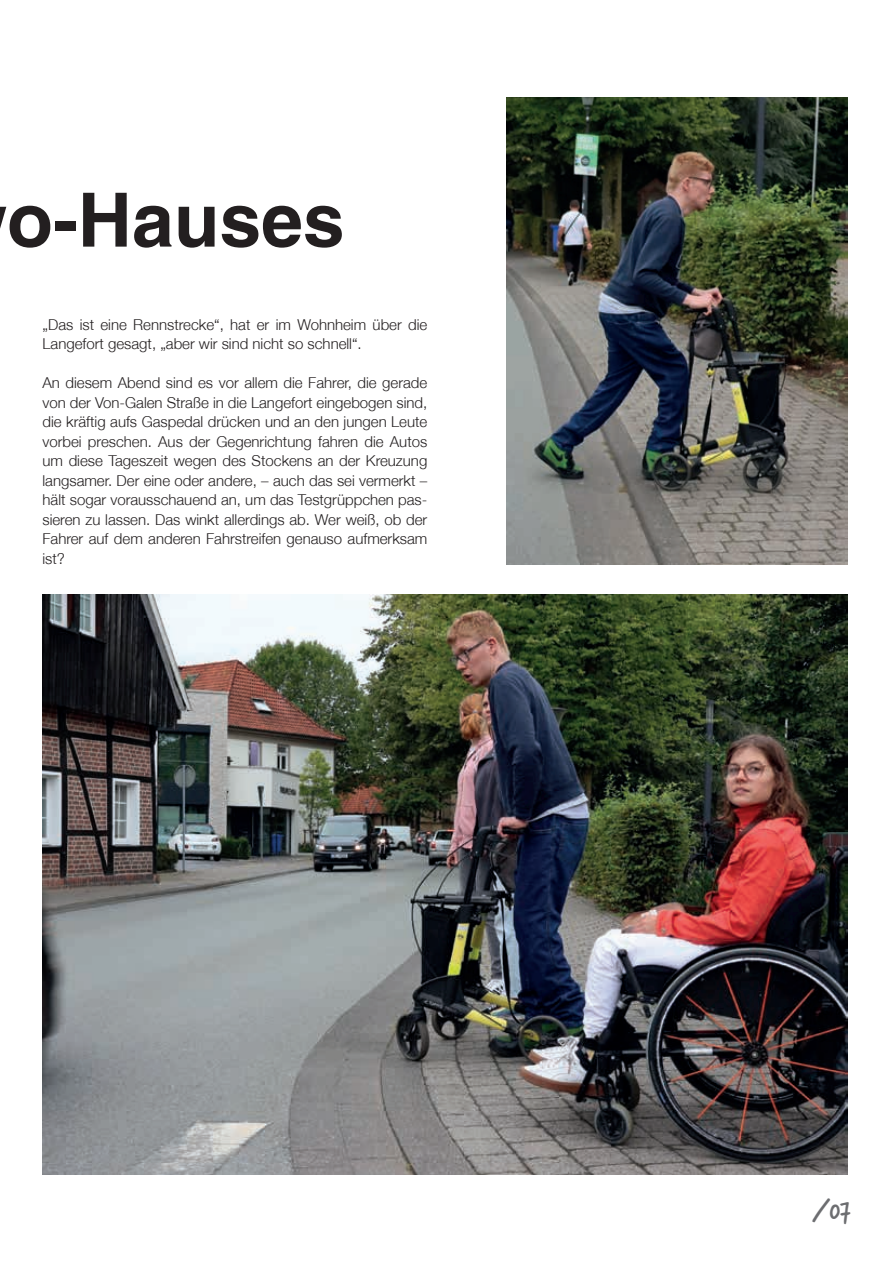
<style>
.page{position:relative;width:893px;height:1263px;background:#fff}
.page>*{position:absolute;margin:0;border:0;box-sizing:border-box;transform-origin:0 0}
.t1{font:700 75px "Helvetica";color:#231f20}
.t2{font:30px "Verveine";color:#6c6d70}
.t3{font:300 15px/19.5px "Helvetica Neue";color:#231f20}
</style>
<div class="page">
<img style="left:507px;top:98px;width:340px;height:466px">
<img style="left:43px;top:594px;width:804px;height:581px">
<h1 class="t1" style="left:7px;top:174px;width:339px">o-Hauses</h1>
<p class="t3" style="left:43px;top:314px;width:386px">„Das ist eine Rennstrecke“, hat er im Wohnheim über die<br>Langefort gesagt, „aber wir sind nicht so schnell“.</p>
<p class="t3" style="left:43px;top:373px;width:386px;text-align:justify">An diesem Abend sind es vor allem die Fahrer, die gerade von der Von-Galen Straße in die Langefort eingebogen sind, die kräftig aufs Gaspedal drücken und an den jungen Leute vorbei preschen. Aus der Gegenrichtung fahren die Autos um diese Tageszeit wegen des Stockens an der Kreuzung langsamer. Der eine oder andere, – auch das sei vermerkt – hält sogar vorausschauend an, um das Testgrüppchen pas&shy;sieren zu lassen. Das winkt allerdings ab. Wer weiß, ob der Fahrer auf dem anderen Fahrstreifen genauso aufmerksam ist?</p>
<h2 class="t2" style="left:812px;top:1190px;width:40px">/07</h2>
</div>
